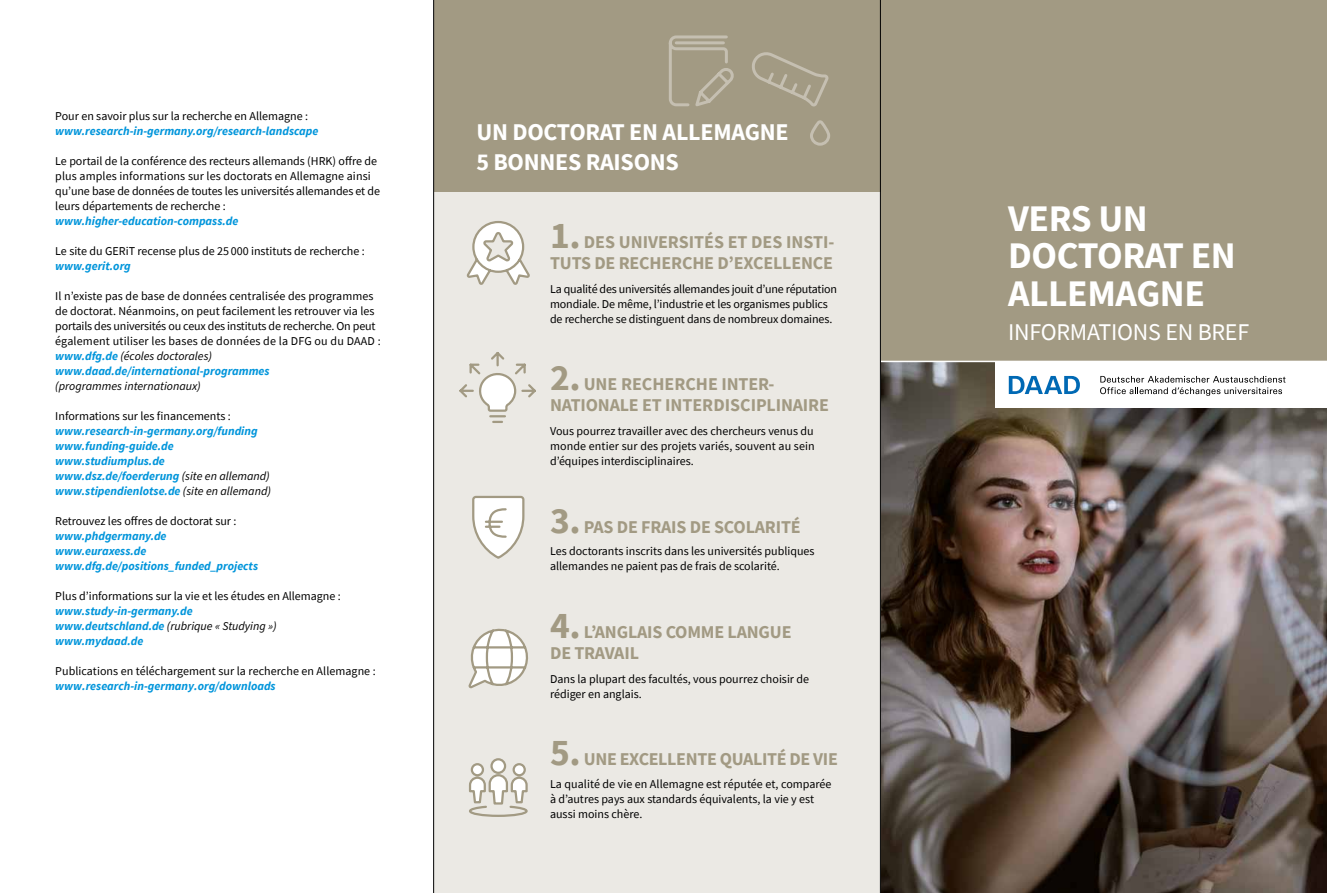
<style>
.page{position:relative;width:1327px;height:893px;background:#fff}
.page>*{position:absolute;margin:0;border:0;box-sizing:border-box;transform-origin:0 0}
.t1{font:700 37.5px/37.5px "Source Sans Pro";letter-spacing:-.01em;color:#fff}
.t2{font:700 24px/30px "Source Sans Pro";letter-spacing:-.01em;color:#fff}
.t3{font:24px "Source Sans Pro";letter-spacing:-.01em;color:#fff}
.t4{font:700 18px/21px "Source Sans Pro";letter-spacing:-.01em;color:#a29a83}
.t5{font:12px/15px "Source Sans Pro";color:#000}
.t6{font:italic 700 12px/15px "Source Sans Pro";color:#0095db}
.t7{font:italic 12px "Source Sans Pro";color:#000}
.s1{font-weight:700;font-style:italic;color:#0095db}
.s2{font-style:italic}
.s3{font-weight:400;color:#000}
.s4{font-size:37.5px}
</style>
<div class="page">
<img style="left:881px;top:362px;width:446px;height:531px">
<div style="left:995px;top:361px;width:332px;height:47px;background:#fff"></div>
<div style="left:880px;top:0;width:447px;height:361px;background:#a29a83"></div>
<svg style="left:1100px;top:376px;width:185px;height:20px"></svg>
<svg style="left:1008px;top:376px;width:72px;height:18px"></svg>
<div style="left:434px;top:0;width:446px;height:893px;background:#ebe9e4"></div>
<div style="left:434px;top:0;width:446px;height:191px;background:#a29a83"></div>
<svg style="left:752px;top:52px;width:78px;height:94px"></svg>
<svg style="left:468px;top:628px;width:60px;height:61px"></svg>
<svg style="left:472px;top:495px;width:53px;height:64px"></svg>
<svg style="left:466px;top:221px;width:64px;height:64px"></svg>
<svg style="left:469px;top:758px;width:59px;height:59px"></svg>
<svg style="left:459px;top:352px;width:77px;height:71px"></svg>
<svg style="left:668px;top:35px;width:66px;height:72px"></svg>
<hr style="left:880px;top:0;width:1px;height:893px;background:#000">
<hr style="left:433px;top:0;width:1px;height:893px;background:#000">
<p class="t5" style="left:55px;top:108px;width:254px">Pour en savoir plus sur la recherche en Allemagne :</p>
<p class="t6" style="left:55px;top:123px;width:265px">www.research-in-germany.org/research-landscape</p>
<p class="t5" style="left:55px;top:153px;width:326px">Le portail de la conférence des recteurs allemands (HRK) offre de plus amples informations sur les doctorats en Allemagne ainsi qu’une base de données de toutes les universités allemandes et de leurs départements de recherche :</p>
<p class="t6" style="left:55px;top:213px;width:184px">www.higher-education-compass.de</p>
<p class="t5" style="left:55px;top:243px;width:311px">Le site du GERiT recense plus de 25 000 instituts de recherche :</p>
<p class="t6" style="left:55px;top:258px;width:77px">www.gerit.org</p>
<p class="t5" style="left:55px;top:288px;width:327px">Il n’existe pas de base de données centralisée des programmes de doctorat. Néanmoins, on peut facilement les retrouver via les portails des universités ou ceux des instituts de recherche. On peut également utiliser les bases de données de la DFG ou du DAAD : <span class="s1">www.dfg.de</span> <span class="s2">(écoles doctorales) </span><span class="s1">www.daad.de/international-programmes</span></p>
<p class="t7" style="left:55px;top:378px;width:147px">( programmes internationaux)</p>
<p class="t5" style="left:55px;top:408px;width:177px">Informations sur les financements :</p>
<p class="t6" style="left:55px;top:423px;width:217px">www.research-in-germany.org/funding www.funding-guide.de www.studiumplus.de www.dsz.de/foerderung <span class="s3">(site en allemand) </span>www.stipendienlotse.de <span class="s3">(site en allemand)</span></p>
<p class="t5" style="left:55px;top:514px;width:183px">Retrouvez les offres de doctorat sur :</p>
<p class="t6" style="left:55px;top:529px;width:204px">www.phdgermany.de www.euraxess.de www.dfg.de/positions_funded_projects</p>
<p class="t5" style="left:55px;top:589px;width:287px">Plus d’informations sur la vie et les études en Allemagne :</p>
<p class="t6" style="left:55px;top:604px;width:223px">www.study-in-germany.de www.deutschland.de <span class="s3">(rubrique « Studying ») </span>www.mydaad.de</p>
<p class="t5" style="left:55px;top:664px;width:322px">Publications en téléchargement sur la recherche en Allemagne :</p>
<p class="t6" style="left:55px;top:679px;width:222px">www.research-in-germany.org/downloads</p>
<h2 class="t2" style="left:476px;top:116px;width:314px">UN DOCTORAT EN ALLEMAGNE<br>5 BONNES RAISONS</h2>
<h3 class="t4" style="left:550px;top:231px;width:286px"><span class="s4">1.</span> DES UNIVERSITÉS ET DES INSTI-<br>TUTS DE RECHERCHE D’EXCELLENCE</h3>
<p class="t5" style="left:550px;top:281px;width:288px">La qualité des universités allemandes jouit d’une réputation mondiale. De même, l’industrie et les organismes publics de recherche se distinguent dans de nombreux domaines.</p>
<h3 class="t4" style="left:550px;top:373px;width:280px"><span class="s4">2.</span> UNE RECHERCHE INTER-<br>NATIONALE ET INTERDISCIPLINAIRE</h3>
<p class="t5" style="left:550px;top:423px;width:266px;text-align:justify">Vous pourrez travailler avec des chercheurs venus du monde entier sur des projets variés, souvent au sein d’équipes interdisciplinaires.</p>
<h3 class="t4" style="left:550px;top:516px;width:252px"><span class="s4">3.</span> PAS DE FRAIS DE SCOLARITÉ</h3>
<p class="t5" style="left:550px;top:543px;width:266px">Les doctorants inscrits dans les universités publiques allemandes ne paient pas de frais de scolarité.</p>
<h3 class="t4" style="left:550px;top:621px;width:243px"><span class="s4">4.</span> L’ANGLAIS COMME LANGUE<br>DE TRAVAIL</h3>
<p class="t5" style="left:550px;top:671px;width:260px">Dans la plupart des facultés, vous pourrez choisir de rédiger en anglais.</p>
<h3 class="t4" style="left:550px;top:748px;width:289px"><span class="s4">5.</span> UNE EXCELLENTE QUALITÉ DE VIE</h3>
<p class="t5" style="left:550px;top:776px;width:283px">La qualité de vie en Allemagne est réputée et, comparée à d’autres pays aux standards équivalents, la vie y est aussi moins chère.</p>
<h1 class="t1" style="left:1008px;top:199px;width:229px">VERS UN<br>DOCTORAT EN<br>ALLEMAGNE</h1>
<h2 class="t3" style="left:1008px;top:317px;width:243px">INFORMATIONS EN BREF</h2>
</div>
